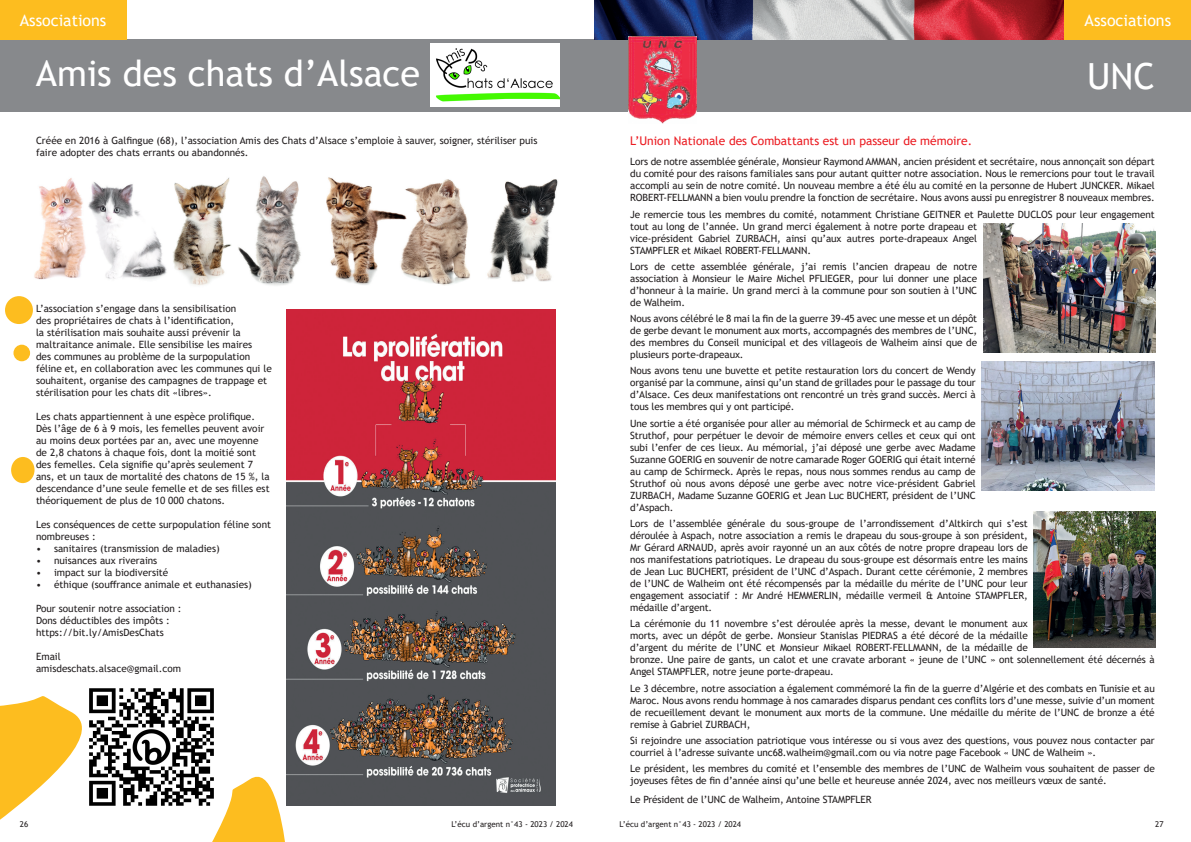
<style>
.page{position:relative;width:1191px;height:842px;background:#fff}
.page>*{position:absolute;margin:0;border:0;box-sizing:border-box;transform-origin:0 0}
.t1{font:36px "Trebuchet MS";color:#fff}
.t2{font:16px "Trebuchet MS";color:#fff}
.t3{font:12px "Trebuchet MS";color:#eb1c22}
.t4{font:10px/12px "Trebuchet MS";letter-spacing:-.01em;color:#231f20}
.t5{font:8px "Trebuchet MS";color:#231f20}
</style>
<div class="page">
<div style="left:0;top:40px;width:1191px;height:72px;background:#87898c"></div>
<img style="left:594px;top:0;width:470px;height:40px">
<img style="left:628px;top:37px;width:69px;height:86px">
<div style="left:0;top:0;width:126px;height:40px;background:#fdbd1f"></div>
<div style="left:1064px;top:0;width:127px;height:40px;background:#fdbd1f"></div>
<img style="left:430px;top:43px;width:129px;height:63px">
<img style="left:286px;top:310px;width:270px;height:496px">
<img style="left:34px;top:176px;width:524px;height:110px">
<svg style="left:0;top:675px;width:293px;height:167px"></svg>
<div style="left:13px;top:345px;width:17px;height:16px;background:#fdbd1f;border-radius:50%"></div>
<div style="left:5px;top:296px;width:28px;height:28px;background:#fdbd1f;border-radius:50%"></div>
<div style="left:11px;top:457px;width:24px;height:26px;background:#fdbd1f;border-radius:50%"></div>
<img style="left:1033px;top:511px;width:122px;height:137px">
<img style="left:981px;top:361px;width:173px;height:129px">
<img style="left:983px;top:224px;width:172px;height:129px">
<h2 class="t2" style="left:20px;top:10px;width:88px">Associations</h2>
<h2 class="t2" style="left:1084px;top:10px;width:88px">Associations</h2>
<h1 class="t1" style="left:36px;top:51px;width:385px">Amis des chats d’Alsace</h1>
<h1 class="t1" style="left:1087px;top:54px;width:69px">UNC</h1>
<p class="t4" style="left:36px;top:134px;width:503px">Créée en 2016 à Galfingue (68), l’association Amis des Chats d’Alsace s’emploie à sauver, soigner, stériliser puis faire adopter des chats errants ou abandonnés.</p>
<p class="t4" style="left:36px;top:302px;width:237px">L’association s’engage dans la sensibilisation<br>des propriétaires de chats à l’identification,<br>la stérilisation mais souhaite aussi prévenir la maltraitance animale. Elle sensibilise les maires<br>des communes au problème de la surpopulation féline et, en collaboration avec les communes qui le souhaitent, organise des campagnes de trappage et stérilisation pour les chats dit «libres».</p>
<p class="t4" style="left:36px;top:410px;width:235px">Les chats appartiennent à une espèce prolifique.<br>Dès l’âge de 6 à 9 mois, les femelles peuvent avoir au moins deux portées par an, avec une moyenne de 2,8 chatons à chaque fois, dont la moitié sont des femelles. Cela signifie qu’après seulement 7 ans, et un taux de mortalité des chatons de 15 %, la descendance d’une seule femelle et de ses filles est théoriquement de plus de 10 000 chatons.</p>
<p class="t4" style="left:36px;top:518px;width:236px">Les conséquences de cette surpopulation féline sont nombreuses :</p>
<p class="t4" style="left:36px;top:542px;width:185px">• sanitaires (transmission de maladies)</p>
<p class="t4" style="left:36px;top:554px;width:123px">• nuisances aux riverains</p>
<p class="t4" style="left:36px;top:566px;width:134px">• impact sur la biodiversité</p>
<p class="t4" style="left:36px;top:578px;width:217px">• éthique (souffrance animale et euthanasies)</p>
<p class="t4" style="left:36px;top:602px;width:147px">Pour soutenir notre association :<br>Dons déductibles des impôts : https://bit.ly/AmisDesChats</p>
<p class="t4" style="left:36px;top:650px;width:147px">Email amisdeschats.alsace@gmail.com</p>
<p class="t3" style="left:630px;top:133px;width:343px">L’Union Nationale des Combattants est un passeur de mémoire.</p>
<p class="t4" style="left:630px;top:156px;width:526px;text-align:justify">Lors de notre assemblée générale, Monsieur Raymond AMMAN, ancien président et secrétaire, nous annonçait son départ du comité pour des raisons familiales sans pour autant quitter notre association. Nous le remercions pour tout le travail accompli au sein de notre comité. Un nouveau membre a été élu au comité en la personne de Hubert JUNCKER. Mikael ROBERT-FELLMANN a bien voulu prendre la fonction de secrétaire. Nous avons aussi pu enregistrer 8 nouveaux membres.</p>
<p class="t4" style="left:630px;top:208px;width:526px">Je remercie tous les membres du comité, notamment Christiane GEITNER et Paulette DUCLOS pour leur engagement tout au long de l’année. Un grand merci également à notre porte drapeau et<br>vice-président Gabriel ZURBACH, ainsi qu’aux autres porte-drapeaux Angel<br>STAMPFLER et Mikael ROBERT-FELLMANN.</p>
<p class="t4" style="left:630px;top:260px;width:348px;text-align:justify">Lors de cette assemblée générale, j’ai remis l’ancien drapeau de notre association à Monsieur le Maire Michel PFLIEGER, pour lui donner une place d’honneur à la mairie. Un grand merci à la commune pour son soutien à l’UNC de Walheim.</p>
<p class="t4" style="left:630px;top:313px;width:348px;text-align:justify">Nous avons célébré le 8 mai la fin de la guerre 39-45 avec une messe et un dépôt de gerbe devant le monument aux morts, accompagnés des membres de l’UNC, des membres du Conseil municipal et des villageois de Walheim ainsi que de plusieurs porte-drapeaux.</p>
<p class="t4" style="left:630px;top:365px;width:347px;text-align:justify">Nous avons tenu une buvette et petite restauration lors du concert de Wendy organisé par la commune, ainsi qu’un stand de grillades pour le passage du tour d’Alsace. Ces deux manifestations ont rencontré un très grand succès. Merci à tous les membres qui y ont participé.</p>
<p class="t4" style="left:630px;top:417px;width:347px;text-align:justify">Une sortie a été organisée pour aller au mémorial de Schirmeck et au camp de Struthof, pour perpétuer le devoir de mémoire envers celles et ceux qui ont subi l’enfer de ces lieux. Au mémorial, j’ai déposé une gerbe avec Madame Suzanne GOERIG en souvenir de notre camarade Roger GOERIG qui était interné au camp de Schirmeck. Après le repas, nous nous sommes rendus au camp de Struthof où nous avons déposé une gerbe avec notre vice-président Gabriel ZURBACH, Madame Suzanne GOERIG et Jean Luc BUCHERT, président de l’UNC d’Aspach.</p>
<p class="t4" style="left:630px;top:517px;width:399px;text-align:justify">Lors de l’assemblée générale du sous-groupe de l’arrondissement d’Altkirch qui s’est déroulée à Aspach, notre association a remis le drapeau du sous-groupe à son président, Mr Gérard ARNAUD, après avoir rayonné un an aux côtés de notre propre drapeau lors de nos manifestations patriotiques. Le drapeau du sous-groupe est désormais entre les mains de Jean Luc BUCHERT, président de l’UNC d’Aspach. Durant cette cérémonie, 2 membres de l’UNC de Walheim ont été récompensés par la médaille du mérite de l’UNC pour leur engagement associatif : Mr André HEMMERLIN, médaille vermeil &amp; Antoine STAMPFLER, médaille d’argent.</p>
<p class="t4" style="left:630px;top:618px;width:526px">La cérémonie du 11 novembre s’est déroulée après la messe, devant le monument aux<br>morts, avec un dépôt de gerbe. Monsieur Stanislas PIEDRAS a été décoré de la médaille<br>d’argent du mérite de l’UNC et Monsieur Mikael ROBERT-FELLMANN, de la médaille de<br>bronze. Une paire de gants, un calot et une cravate arborant « jeune de l’UNC » ont solennellement été décernés à Angel STAMPFLER, notre jeune porte-drapeau.</p>
<p class="t4" style="left:630px;top:682px;width:526px;text-align:justify">Le 3 décembre, notre association a également commémoré la fin de la guerre d’Algérie et des combats en Tunisie et au Maroc. Nous avons rendu hommage à nos camarades disparus pendant ces conflits lors d’une messe, suivie d’un moment de recueillement devant le monument aux morts de la commune. Une médaille du mérite de l’UNC de bronze a été remise à Gabriel ZURBACH,</p>
<p class="t4" style="left:630px;top:734px;width:526px">Si rejoindre une association patriotique vous intéresse ou si vous avez des questions, vous pouvez nous contacter par courriel à l’adresse suivante unc68.walheim@gmail.com ou via notre page Facebook « UNC de Walheim ».</p>
<p class="t4" style="left:630px;top:762px;width:526px">Le président, les membres du comité et l’ensemble des membres de l’UNC de Walheim vous souhaitent de passer de joyeuses fêtes de fin d’année ainsi qu’une belle et heureuse année 2024, avec nos meilleurs vœux de santé.</p>
<p class="t4" style="left:630px;top:793px;width:243px">Le Président de l’UNC de Walheim, Antoine STAMPFLER</p>
<p class="t5" style="left:20px;top:819px;width:10px">26</p>
<p class="t5" style="left:451px;top:819px;width:123px">L’écu d’argent n°43 - 2023 / 2024</p>
<p class="t5" style="left:619px;top:819px;width:123px">L’écu d’argent n°43 - 2023 / 2024</p>
<p class="t5" style="left:1155px;top:819px;width:10px">27</p>
</div>
